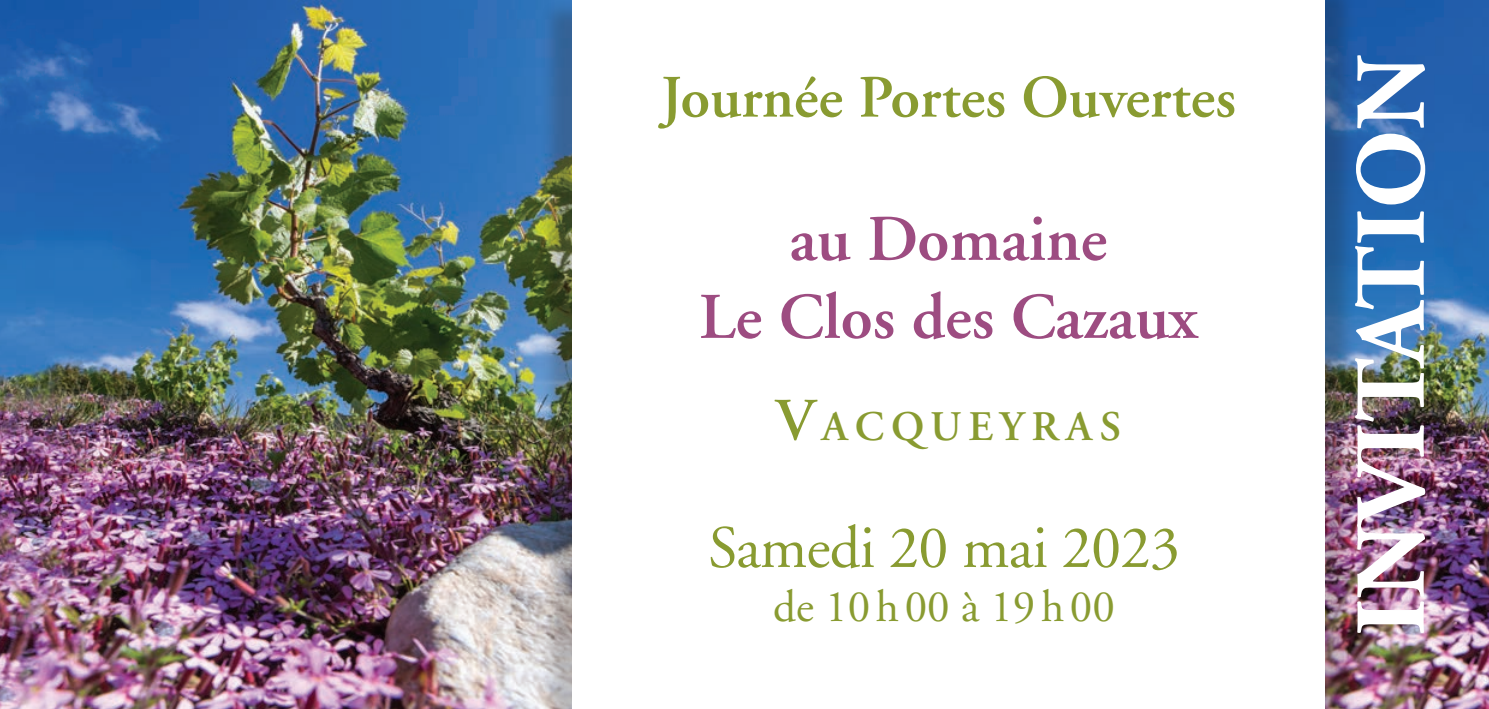
<style>
.page{position:relative;width:1489px;height:709px;background:#fff}
.page>*{position:absolute;margin:0;border:0;box-sizing:border-box;transform-origin:0 0}
.t1{font:700 100px "Adobe Garamond";color:#fff}
.t2{font:600 65px/78px "Adobe Garamond";color:#9d4c81;text-align:center}
.t3{font:600 60px "Adobe Garamond";color:#899b31}
.t4{font:60px "Adobe Garamond";letter-spacing:-.01em;color:#899b31}
.t5{font:45px "Adobe Garamond";color:#899b31}
.t6{font:600 42px "Adobe Garamond";letter-spacing:.17em;color:#899b31}
.s1{font-size:60px}
</style>
<div class="page">
<img style="left:0;top:0;width:539px;height:709px">
<img style="left:1356px;top:0;width:132px;height:709px">
<div style="left:539px;top:0;width:780px;height:709px;background:#231f20;opacity:.25"></div>
<div style="left:577px;top:0;width:779px;height:709px;background:#231f20;opacity:.25"></div>
<div style="left:572px;top:0;width:752px;height:709px;background:#fff"></div>
<p class="t3" style="left:660px;top:65px;width:576px">Journée Portes Ouvertes</p>
<p class="t2" style="left:699px;top:201px;width:500px">au Domaine<br>Le Clos des Cazaux</p>
<p class="t6" style="left:775px;top:403px;width:347px"><span class="s1">V</span>ACQUEYRAS</p>
<p class="t4" style="left:708px;top:516px;width:473px">Samedi 20 mai 2023</p>
<p class="t5" style="left:773px;top:582px;width:343px">de 10h00 à 19h00</p>
<h1 class="t1" style="left:1337px;top:635px;width:582px;rotate:-90deg">INVITATION</h1>
</div>
